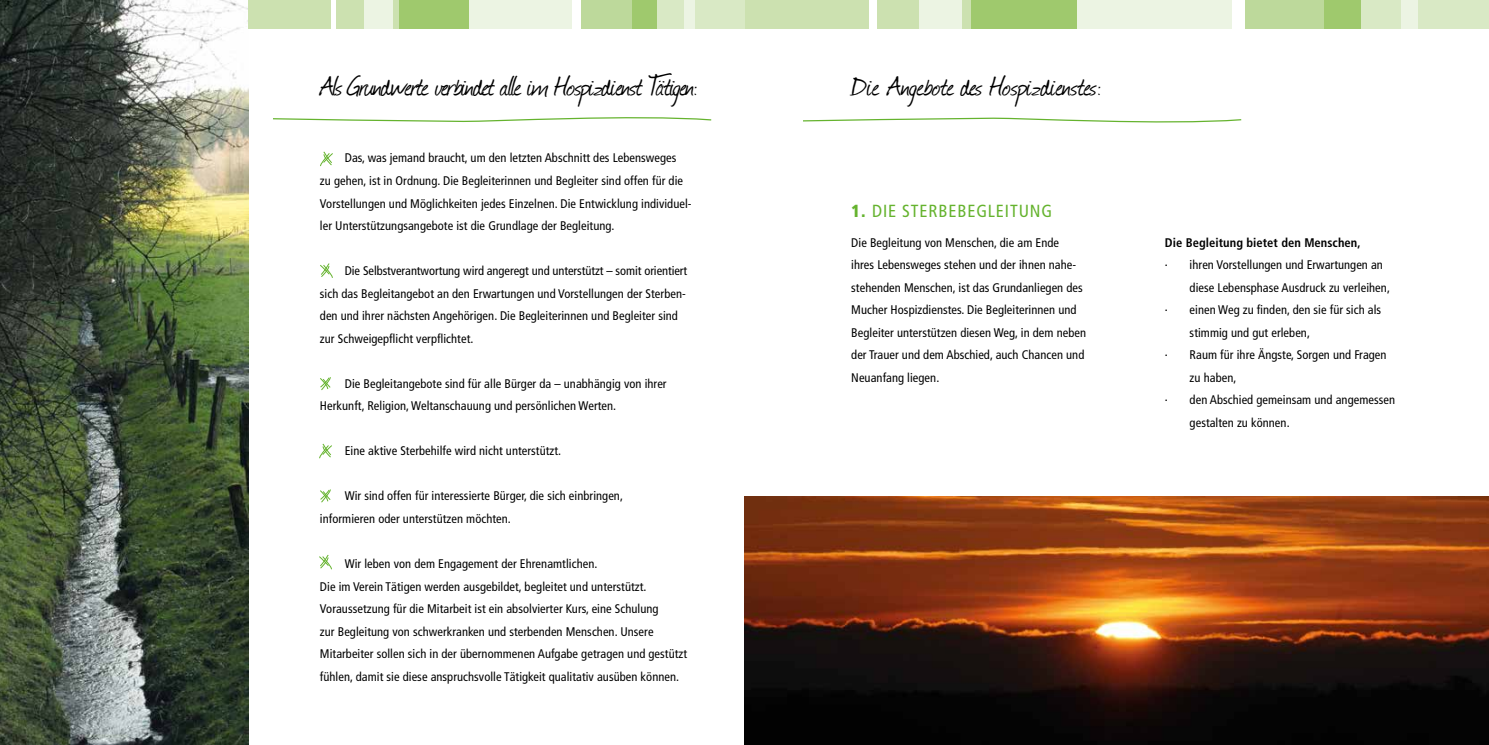
<style>
.page{position:relative;width:1489px;height:745px;background:#fff}
.page>*{position:absolute;margin:0;border:0;box-sizing:border-box;transform-origin:0 0}
.t1{font:32.5px "Journal";letter-spacing:-.025em;color:#000}
.t2{font:32.5px "Journal";letter-spacing:-.005em;color:#000}
.t3{font:condensed 17.5px "Frutiger";letter-spacing:.05em;color:#65b32e}
.t4{font:condensed 12.5px/22.5px "Frutiger";letter-spacing:.005em;color:#000}
.t5{font:700 condensed 12.5px "Frutiger";letter-spacing:.005em;color:#000}
.s1{font-weight:900}
</style>
<div class="page">
<img style="left:744px;top:496px;width:744px;height:248px">
<svg style="left:803px;top:117px;width:439px;height:6px"></svg>
<div style="left:744px;top:0;width:240px;height:28px;background:#cce1b0"></div>
<div style="left:1068px;top:0;width:175px;height:28px;background:#ecf4e3"></div>
<div style="left:971px;top:0;width:105px;height:28px;background:#9fc96d"></div>
<div style="left:919px;top:0;width:42px;height:28px;background:#ecf4e3"></div>
<div style="left:1310px;top:0;width:178px;height:28px;background:#d9e9c5"></div>
<div style="left:1235px;top:0;width:89px;height:28px;background:#bdd99b"></div>
<div style="left:1324px;top:0;width:36px;height:28px;background:#9fc96d"></div>
<div style="left:1401px;top:0;width:17px;height:28px;background:#ecf4e3"></div>
<div style="left:1232px;top:0;width:12px;height:28px;background:#fff"></div>
<div style="left:869px;top:0;width:8px;height:28px;background:#fff"></div>
<img style="left:0;top:0;width:248px;height:744px">
<svg style="left:320px;top:151px;width:13px;height:16px"></svg>
<svg style="left:320px;top:263px;width:13px;height:15px"></svg>
<svg style="left:320px;top:377px;width:11px;height:14px"></svg>
<svg style="left:319px;top:443px;width:13px;height:16px"></svg>
<svg style="left:319px;top:554px;width:13px;height:16px"></svg>
<svg style="left:320px;top:489px;width:11px;height:14px"></svg>
<svg style="left:273px;top:117px;width:439px;height:5px"></svg>
<div style="left:248px;top:0;width:159px;height:28px;background:#cce1b0"></div>
<div style="left:463px;top:0;width:116px;height:28px;background:#ecf4e3"></div>
<div style="left:399px;top:0;width:69px;height:28px;background:#9fc96d"></div>
<div style="left:364px;top:0;width:28px;height:28px;background:#ecf4e3"></div>
<div style="left:624px;top:0;width:120px;height:28px;background:#d9e9c5"></div>
<div style="left:573px;top:0;width:59px;height:28px;background:#bdd99b"></div>
<div style="left:632px;top:0;width:25px;height:28px;background:#9fc96d"></div>
<div style="left:684px;top:0;width:11px;height:28px;background:#ecf4e3"></div>
<div style="left:572px;top:0;width:8px;height:28px;background:#fff"></div>
<div style="left:331px;top:0;width:5px;height:28px;background:#fff"></div>
<h1 class="t1" style="left:320px;top:64px;width:380px">Als Grundwerte verbindet alle im Hospizdienst Tätigen :</h1>
<p class="t4" style="left:320px;top:147px;width:373px;text-indent:25px">Das, was jemand braucht, um den letzten Abschnitt des Lebensweges<br>zu gehen, ist in Ordnung. Die Begleiterinnen und Begleiter sind offen für die Vorstellungen und Möglichkeiten jedes Einzelnen. Die Entwicklung individuel&shy;ler Unterstützungsangebote ist die Grundlage der Begleitung.</p>
<p class="t4" style="left:320px;top:259px;width:369px;text-indent:25px">Die Selbstverantwortung wird angeregt und unterstützt – somit orientiert sich das Begleitangebot an den Erwartungen und Vorstellungen der Sterben&shy;den und ihrer nächsten Angehörigen. Die Begleiterinnen und Begleiter sind zur Schweigepflicht verpflichtet.</p>
<p class="t4" style="left:320px;top:372px;width:348px;text-indent:25px">Die Begleitangebote sind für alle Bürger da – unabhängig von ihrer<br>Herkunft, Religion, Weltanschauung und persönlichen Werten.</p>
<p class="t4" style="left:345px;top:439px;width:218px">Eine aktive Sterbehilfe wird nicht unterstützt.</p>
<p class="t4" style="left:320px;top:484px;width:304px;text-indent:25px">Wir sind offen für interessierte Bürger, die sich einbringen, informieren oder unterstützen möchten.</p>
<p class="t4" style="left:320px;top:552px;width:369px;text-indent:25px">Wir leben von dem Engagement der Ehrenamtlichen.<br>Die im Verein Tätigen werden ausgebildet, begleitet und unterstützt.<br>Voraussetzung für die Mitarbeit ist ein absolvierter Kurs, eine Schulung<br>zur Begleitung von schwerkranken und sterbenden Menschen. Unsere Mitarbeiter sollen sich in der übernommenen Aufgabe getragen und gestützt fühlen, damit sie diese anspruchsvolle Tätigkeit qualitativ ausüben können.</p>
<h1 class="t2" style="left:851px;top:64px;width:252px">Die Angebote des Hospizdienstes :</h1>
<h2 class="t3" style="left:851px;top:201px;width:202px"><span class="s1">1.</span> DIE STERBEBEGLEITUNG</h2>
<p class="t4" style="left:851px;top:231px;width:236px">Die Begleitung von Menschen, die am Ende<br>ihres Lebensweges stehen und der ihnen nahe&shy;stehenden Menschen, ist das Grundanliegen des Mucher Hospizdienstes. Die Begleiterinnen und Begleiter unterstützen diesen Weg, in dem neben der Trauer und dem Abschied, auch Chancen und Neuanfang liegen.</p>
<p class="t5" style="left:1164px;top:235px;width:197px">Die Begleitung bietet den Menschen,</p>
<p class="t4" style="left:1164px;top:253px;width:220px">· ihren Vorstellungen und Erwartungen an</p>
<p class="t4" style="left:1189px;top:276px;width:202px">diese Lebensphase Ausdruck zu verleihen,</p>
<p class="t4" style="left:1164px;top:298px;width:218px">· einen Weg zu finden, den sie für sich als</p>
<p class="t4" style="left:1189px;top:321px;width:122px">stimmig und gut erleben,</p>
<p class="t4" style="left:1164px;top:343px;width:223px">· Raum für ihre Ängste, Sorgen und Fragen</p>
<p class="t4" style="left:1189px;top:366px;width:48px">zu haben,</p>
<p class="t4" style="left:1164px;top:388px;width:232px">· den Abschied gemeinsam und angemessen</p>
<p class="t4" style="left:1189px;top:411px;width:101px">gestalten zu können.</p>
</div>
